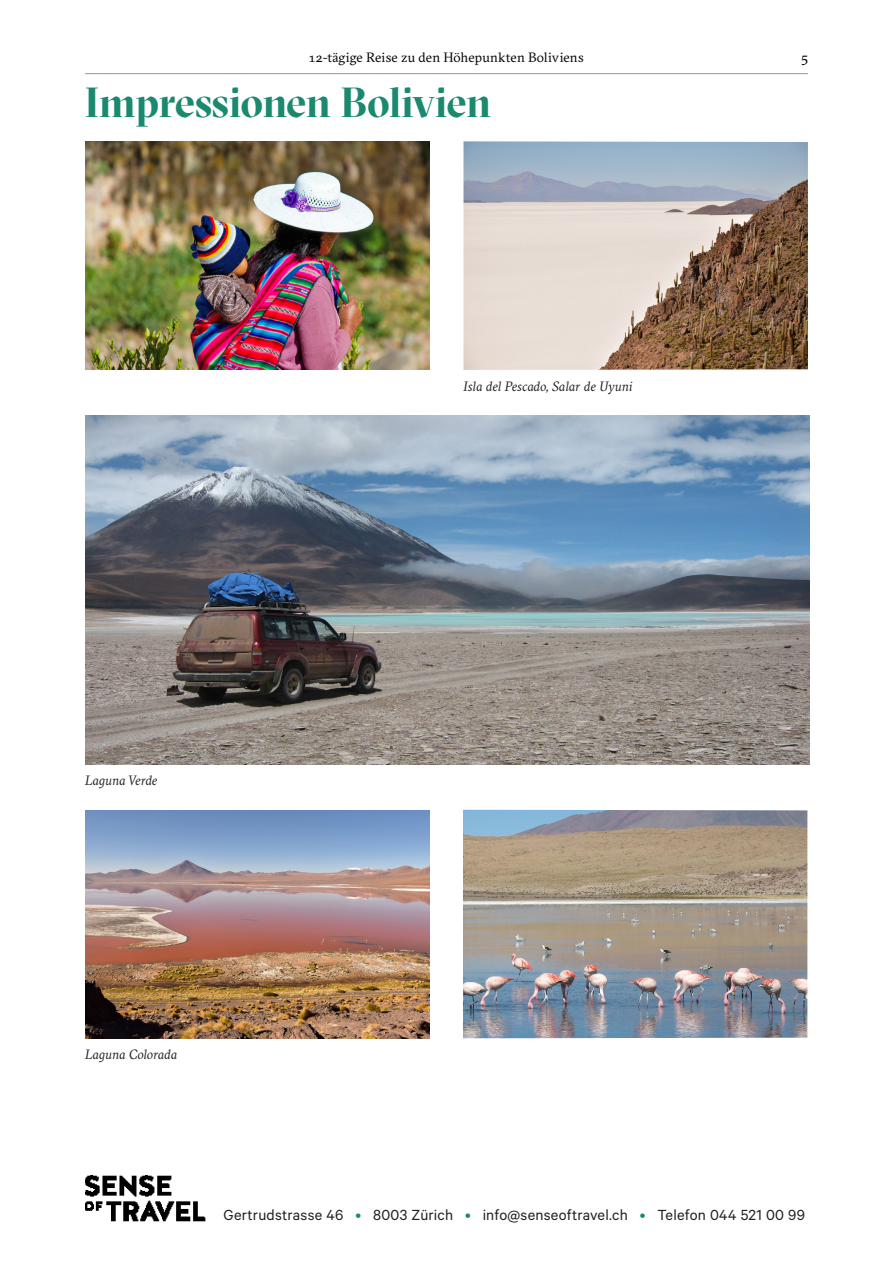
<style>
.page{position:relative;width:893px;height:1263px;background:#fff}
.page>*{position:absolute;margin:0;border:0;box-sizing:border-box;transform-origin:0 0}
.Themen_Titel{font:700 42px "GT Sectra Display";letter-spacing:-.015em;color:#1b896f}
.t1{font:16.5px "Calibre";letter-spacing:.015em;color:#231f20}
.Bild-Legende{font:italic 13.5px "GT Sectra";color:#231f20}
.t2{font:13.5px "GT Sectra";letter-spacing:.01em;color:#000}
.s1{color:#1b896f}
</style>
<div class="page">
<img style="left:85px;top:1176px;width:121px;height:46px">
<hr style="left:85px;top:73px;width:723px;height:1px;background:#939598">
<img style="left:85px;top:141px;width:344px;height:229px">
<img style="left:463px;top:141px;width:345px;height:229px">
<img style="left:85px;top:416px;width:724px;height:348px">
<img style="left:85px;top:810px;width:344px;height:229px">
<img style="left:463px;top:810px;width:344px;height:228px">
<p class="t2" style="left:309px;top:50px;width:276px">12-tägige Reise zu den Höhepunkten Boliviens</p>
<p class="t2" style="left:801px;top:50px;width:8px">5</p>
<p class="Themen_Titel" style="left:85px;top:77px;width:408px">Impressionen Bolivien</p>
<p class="Bild-Legende" style="left:463px;top:378px;width:171px">Isla del Pescado, Salar de Uyuni</p>
<p class="Bild-Legende" style="left:85px;top:773px;width:74px">Laguna Verde</p>
<p class="Bild-Legende" style="left:85px;top:1046px;width:94px">Laguna Colorada</p>
<p class="t1" style="left:224px;top:1206px;width:583px">Gertrudstrasse 46 <span class="s1">•</span> 8003 Zürich <span class="s1">•</span> info@senseoftravel.ch <span class="s1">•</span> Telefon 044 521 00 99</p>
</div>
